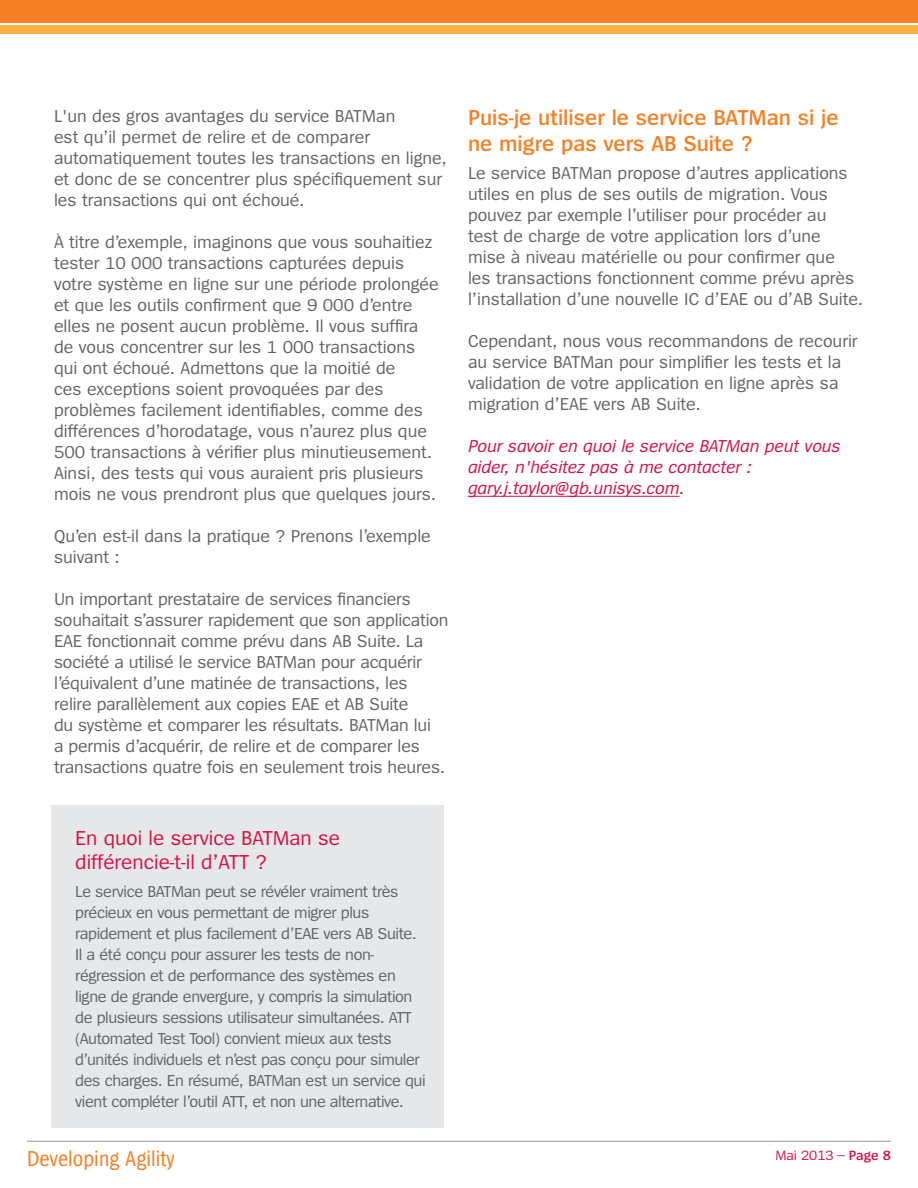
<style>
.page{position:relative;width:918px;height:1188px;background:#fff}
.page>*{position:absolute;margin:0;border:0;box-sizing:border-box;transform-origin:0 0}
.t1{font:600 22.5px/25.5px "Spiegel";color:#f58025}
.t2{font:22.5px "Spiegel Cd";color:#f58025}
.t3{font:21px/24px "Spiegel";color:#d31245}
.t4{font:18px/21px "Spiegel";color:#636466}
.t5{font:italic 18px/21px "Spiegel";color:#d31245}
.t6{font:16.5px/21px "Spiegel";letter-spacing:-.025em;color:#636466}
.t7{font:13.95px "Spiegel";color:#d31245}
.s1{font-weight:600}
</style>
<div class="page">
<div style="left:0;top:0;width:918px;height:22px;background:#f58025"></div>
<div style="left:0;top:25px;width:918px;height:9px;background:#fbb040"></div>
<hr style="left:27px;top:1141px;width:864px;height:1px;background:#939598">
<hr style="left:468px;top:496px;width:212px;height:1px;background:#d31245">
<div style="left:52px;top:805px;width:392px;height:323px;background:#e6e7e8"></div>
<p class="t4" style="left:54px;top:106px;width:394px">L'un des gros avantages du service BATMan<br>est qu’il permet de relire et de comparer automatiquement toutes les transactions en ligne, et donc de se concentrer plus spécifiquement sur les transactions qui ont échoué.</p>
<p class="t4" style="left:54px;top:232px;width:386px">À titre d’exemple, imaginons que vous souhaitiez tester 10 000 transactions capturées depuis votre système en ligne sur une période prolongée et que les outils confirment que 9 000 d’entre elles ne posent aucun problème. Il vous suffira de vous concentrer sur les 1 000 transactions qui ont échoué. Admettons que la moitié de<br>ces exceptions soient provoquées par des problèmes facilement identifiables, comme des différences d’horodatage, vous n’aurez plus que 500 transactions à vérifier plus minutieusement.<br>Ainsi, des tests qui vous auraient pris plusieurs mois ne vous prendront plus que quelques jours.</p>
<p class="t4" style="left:54px;top:526px;width:378px">Qu’en est-il dans la pratique ? Prenons l’exemple suivant :</p>
<p class="t4" style="left:54px;top:589px;width:396px">Un important prestataire de services financiers souhaitait s’assurer rapidement que son application EAE fonctionnait comme prévu dans AB Suite. La société a utilisé le service BATMan pour acquérir l’équivalent d’une matinée de transactions, les relire parallèlement aux copies EAE et AB Suite<br>du système et comparer les résultats. BATMan lui<br>a permis d’acquérir, de relire et de comparer les transactions quatre fois en seulement trois heures.</p>
<p class="t1" style="left:468px;top:106px;width:372px">Puis-je utiliser le service BATMan si je ne migre pas vers AB Suite ?</p>
<p class="t4" style="left:468px;top:163px;width:397px">Le service BATMan propose d’autres applications utiles en plus de ses outils de migration. Vous pouvez par exemple l’utiliser pour procéder au<br>test de charge de votre application lors d’une<br>mise à niveau matérielle ou pour confirmer que<br>les transactions fonctionnent comme prévu après l’installation d’une nouvelle IC d’EAE ou d’AB Suite.</p>
<p class="t4" style="left:468px;top:331px;width:391px">Cependant, nous vous recommandons de recourir au service BATMan pour simplifier les tests et la validation de votre application en ligne après sa migration d’EAE vers AB Suite.</p>
<p class="t5" style="left:468px;top:436px;width:374px">Pour savoir en quoi le service BATMan peut vous aider, n'hésitez pas à me contacter : gary.j.taylor@gb.unisys.com.</p>
<p class="t3" style="left:75px;top:827px;width:266px">En quoi le service BATMan se différencie-t-il d’ATT ?</p>
<p class="t6" style="left:75px;top:881px;width:352px">Le service BATMan peut se révéler vraiment très précieux en vous permettant de migrer plus rapidement et plus facilement d’EAE vers AB Suite.<br>Il a été conçu pour assurer les tests de non&shy;régression et de performance des systèmes en ligne de grande envergure, y compris la simulation de plusieurs sessions utilisateur simultanées. ATT (Automated Test Tool) convient mieux aux tests d’unités individuels et n’est pas conçu pour simuler des charges. En résumé, BATMan est un service qui vient compléter l’outil ATT, et non une alternative.</p>
<p class="t2" style="left:27px;top:1148px;width:149px">Developing Agility</p>
<p class="t7" style="left:775px;top:1148px;width:117px">Mai 2013 – <span class="s1">Page 8</span></p>
</div>
